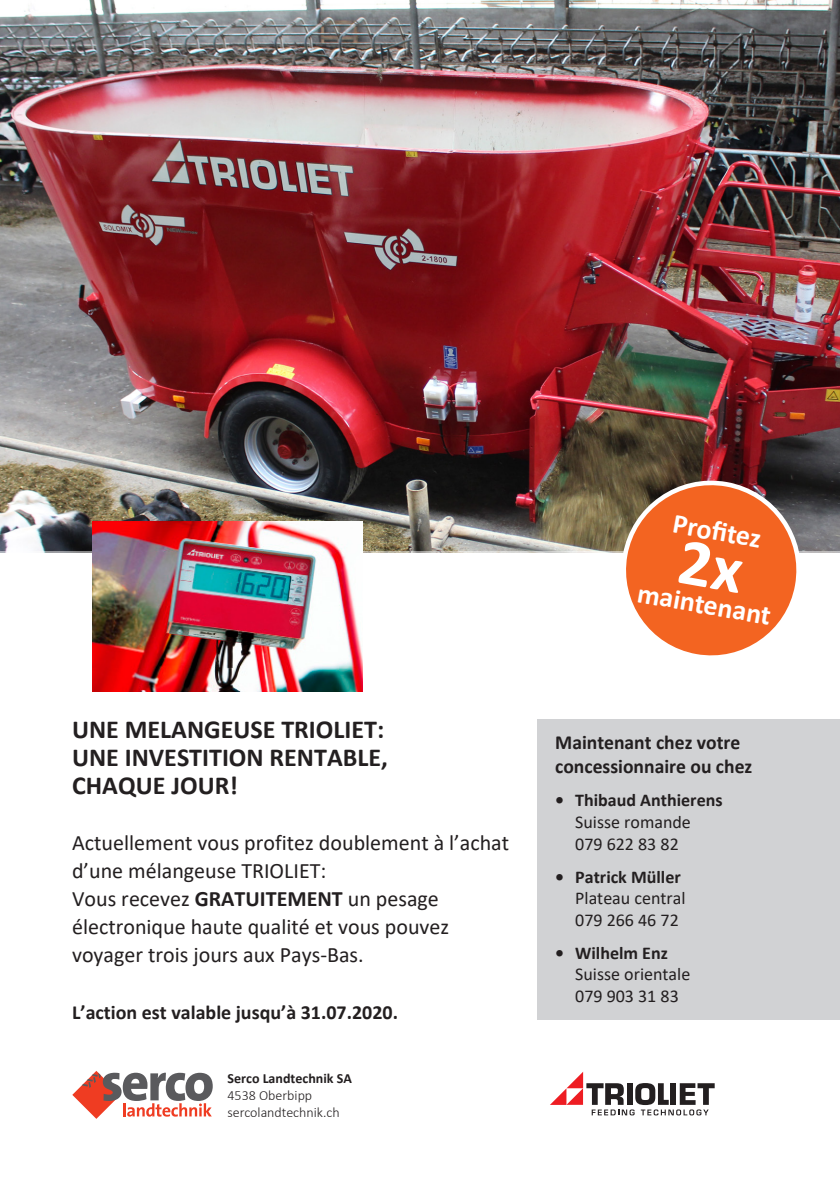
<style>
.page{position:relative;width:840px;height:1191px;background:#fff}
.page>*{position:absolute;margin:0;border:0;box-sizing:border-box;transform-origin:0 0}
.t1{font:700 28px "Calibri";color:#fff}
.Subline_45_12_14{font:700 26px "Calibri";color:#231f20}
.Body_copy_45_9_14{font:22px/28px "Calibri";color:#231f20}
.Advert_Body_copy_45{font:700 20px/24px "Calibri";color:#231f20}
.Body_copy_45_9_14-2{font:700 20px "Calibri";color:#231f20}
.t2{font:18px/21.6px "Calibri";color:#231f20}
.Advert_homepage_45_1{font:300 14px/17px "Calibri";color:#231f20}
.s1{font-weight:700}
</style>
<div class="page">
<img style="left:0;top:0;width:839px;height:552px">
<svg style="left:550px;top:1072px;width:164px;height:43px"></svg>
<svg style="left:72px;top:1071px;width:141px;height:47px"></svg>
<div style="left:537px;top:719px;width:302px;height:300px;background:#d1d2d4"></div>
<img style="left:92px;top:522px;width:270px;height:170px">
<svg style="left:611px;top:470px;width:199px;height:186px"></svg>
<p class="Subline_45_12_14" style="left:72px;top:711px;width:313px">UNE MELANGEUSE TRIOLIET:</p>
<p class="Subline_45_12_14" style="left:72px;top:739px;width:317px">UNE INVESTITION RENTABLE,</p>
<p class="Subline_45_12_14" style="left:72px;top:767px;width:167px">CHAQUE JOUR!</p>
<p class="Body_copy_45_9_14" style="left:72px;top:828px;width:438px">Actuellement vous profitez doublement à l’achat d’une mélangeuse TRIOLIET:</p>
<p class="Body_copy_45_9_14" style="left:72px;top:884px;width:378px">Vous recevez <span class="s1">GRATUITEMENT</span> un pesage électronique haute qualité et vous pouvez voyager trois jours aux Pays-Bas.</p>
<p class="Body_copy_45_9_14-2" style="left:72px;top:997px;width:327px">L’action est valable jusqu’à 31.07.2020.</p>
<p class="Advert_homepage_45_1" style="left:227px;top:1070px;width:126px"><span class="s1">Serco Landtechnik SA<br></span>4538 Oberbipp sercolandtechnik.ch</p>
<p class="t1" style="left:676px;top:503px;width:91px;rotate:10deg">Profi tez</p>
<p class="t1" style="left:640px;top:573px;width:137px;rotate:10deg">maintenant</p>
<p class="Advert_Body_copy_45" style="left:555px;top:730px;width:198px">Maintenant chez votre concessionnaire ou chez</p>
<p class="t2" style="left:575px;top:789px;width:149px;text-indent:-20px"><span class="s1">• Thibaud Anthierens<br></span>Suisse romande<br>079 622 83 82</p>
<p class="t2" style="left:575px;top:865px;width:112px;text-indent:-20px"><span class="s1">• Patrick Müller<br></span>Plateau central<br>079 266 46 72</p>
<p class="t2" style="left:575px;top:941px;width:116px;text-indent:-20px"><span class="s1">• Wilhelm Enz<br></span>Suisse orientale<br>079 903 31 83</p>
</div>
